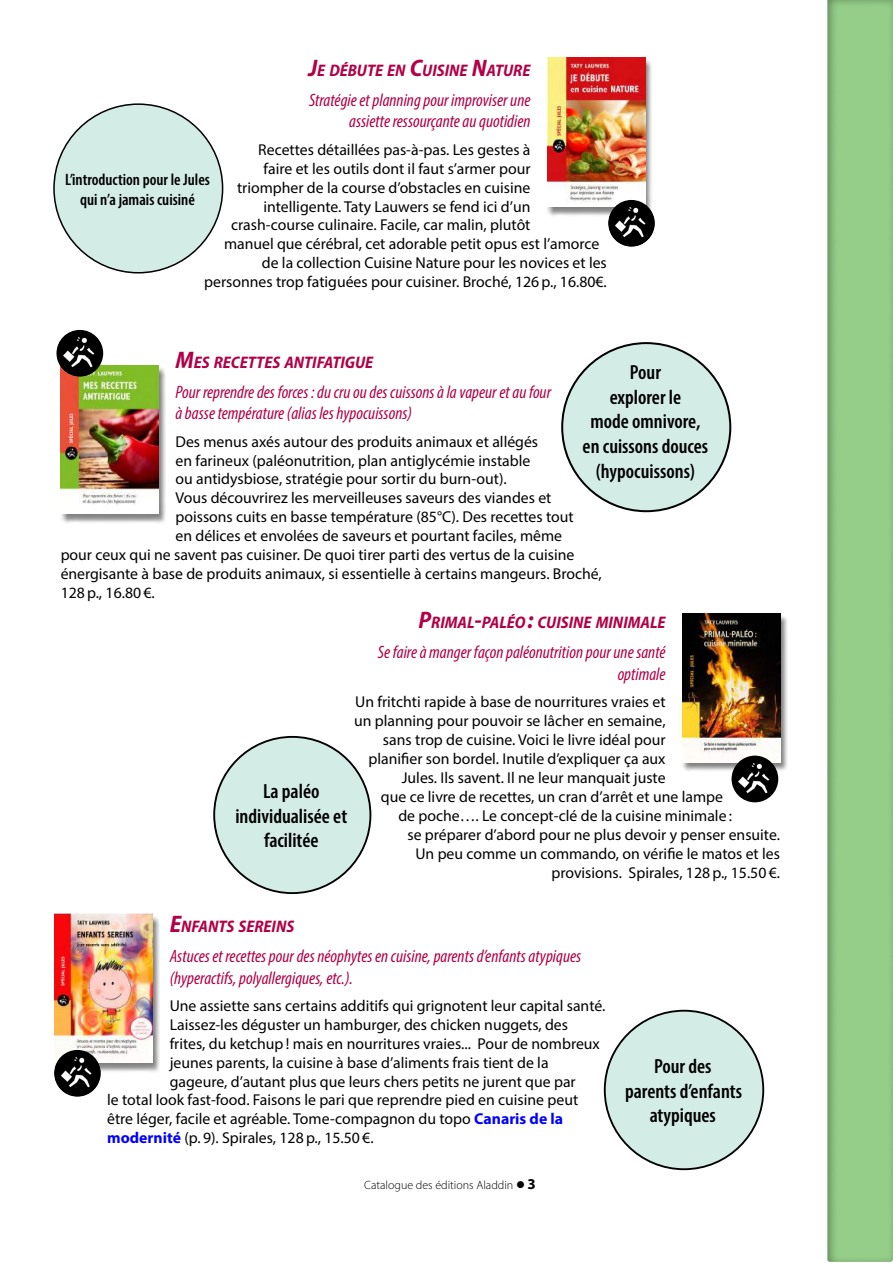
<style>
.page{position:relative;width:893px;height:1263px;background:#fff}
.page>*{position:absolute;margin:0;border:0;box-sizing:border-box;transform-origin:0 0}
.t1{font:600 condensed 20.55px/24.6px "Myriad Pro";color:#000;text-align:center}
.t2{font:600 condensed 20.4px/24.6px "Myriad Pro";color:#000;text-align:center}
.t3{font:italic condensed 18px/21.6px "Myriad Pro";color:#b10047;text-align:right}
.t4{font:italic 700 semi-condensed 16.8px "Myriad Pro";color:#b10047}
.t5{font:600 condensed 16.5px/19.8px "Myriad Pro";color:#000;text-align:center}
.t6{font:15.75px "Myriad Pro";color:#000}
.t7{font:300 12px "Myriad Pro";color:#000}
.s1{font-size:24px}
.s2{font-weight:700;color:#00f}
.s3{font-weight:700;font-size:15px}
</style>
<div class="page">
<div style="left:816px;top:0;width:77px;height:1263px;background:#000;opacity:.4"></div>
<div style="left:546px;top:59px;width:107px;height:157px;background:#000;opacity:.5"></div>
<img style="left:547px;top:58px;width:98px;height:148px">
<div style="left:54px;top:104px;width:169px;height:169px;background:#d3ece6;border-radius:50%"></div>
<img style="left:608px;top:200px;width:47px;height:47px;border-radius:23px">
<div style="left:60px;top:366px;width:106px;height:158px;background:#000;opacity:.5"></div>
<img style="left:61px;top:365px;width:97px;height:149px">
<div style="left:562px;top:343px;width:168px;height:168px;background:#d3ece6;border-radius:50%"></div>
<img style="left:56px;top:330px;width:47px;height:47px;border-radius:23px">
<div style="left:681px;top:614px;width:107px;height:158px;background:#000;opacity:.5"></div>
<img style="left:683px;top:613px;width:97px;height:149px">
<div style="left:214px;top:737px;width:156px;height:156px;background:#d3ece6;border-radius:50%"></div>
<img style="left:731px;top:756px;width:47px;height:46px;border-radius:23px">
<div style="left:54px;top:915px;width:106px;height:158px;background:#000;opacity:.5"></div>
<img style="left:55px;top:914px;width:98px;height:149px">
<div style="left:605px;top:1011px;width:158px;height:158px;background:#d3ece6;border-radius:50%"></div>
<img style="left:54px;top:1050px;width:47px;height:47px;border-radius:23px">
<p class="t4" style="left:308px;top:59px;width:224px"><span class="s1">J</span>E DÉBUTE EN <span class="s1">C</span>UISINE <span class="s1">N</span>ATURE</p>
<p class="t3" style="left:309px;top:89px;width:223px">Stratégie et planning pour improviser une assiette ressourçante au quotidien</p>
<p class="t6" style="left:258px;top:140px;width:274px">Recettes détaillées pas-à-pas. Les gestes à</p>
<p class="t6" style="left:264px;top:159px;width:268px">faire et les outils dont il faut s’armer pour</p>
<p class="t6" style="left:237px;top:178px;width:295px">triompher de la course d’obstacles en cuisine</p>
<p class="t6" style="left:263px;top:196px;width:268px">intelligente. Taty Lauwers se fend ici d’un</p>
<p class="t6" style="left:231px;top:215px;width:301px">crash-course culinaire. Facile, car malin, plutôt</p>
<p class="t6" style="left:224px;top:234px;width:377px">manuel que cérébral, cet adorable petit opus est l’amorce</p>
<p class="t6" style="left:262px;top:253px;width:347px">de la collection Cuisine Nature pour les novices et les</p>
<p class="t6" style="left:204px;top:272px;width:404px">personnes trop fatiguées pour cuisiner. Broché, 126p., 16.80€.</p>
<p class="t5" style="left:65px;top:169px;width:146px">L’introduction pour le Jules qui n’a jamais cuisiné</p>
<p class="t4" style="left:175px;top:351px;width:199px"><span class="s1">M</span>ES RECETTES ANTIFATIGUE</p>
<p class="t3" style="left:175px;top:381px;width:377px;text-align:left">Pour reprendre des forces : du cru ou des cuissons à la vapeur et au four à basse température (alias les hypocuissons)</p>
<p class="t6" style="left:175px;top:432px;width:364px">Des menus axés autour des produits animaux et allégés</p>
<p class="t6" style="left:175px;top:450px;width:356px">en farineux (paléonutrition, plan antiglycémie instable</p>
<p class="t6" style="left:175px;top:469px;width:333px">ou antidysbiose, stratégie pour sortir du burn-out).</p>
<p class="t6" style="left:175px;top:488px;width:377px">Vous découvrirez les merveilleuses saveurs des viandes et</p>
<p class="t6" style="left:175px;top:507px;width:400px">poissons cuits en basse température (85°C). Des recettes tout</p>
<p class="t6" style="left:175px;top:526px;width:388px">en délices et envolées de saveurs et pourtant faciles, même</p>
<p class="t6" style="left:61px;top:545px;width:515px">pour ceux qui ne savent pas cuisiner. De quoi tirer parti des vertus de la cuisine</p>
<p class="t6" style="left:61px;top:564px;width:543px">énergisante à base de produits animaux, si essentielle à certains mangeurs. Broché,</p>
<p class="t6" style="left:61px;top:583px;width:96px">128p., 16.80 €.</p>
<p class="t2" style="left:583px;top:360px;width:127px">Pour<br>explorer le<br>mode omnivore, en cuissons douces (hypocuissons)</p>
<h1 class="t1" style="left:235px;top:778px;width:113px">La paléo individualisée et facilitée</h1>
<p class="t4" style="left:419px;top:612px;width:249px"><span class="s1">P</span>RIMAL<span class="s1">-</span>PALÉO<span class="s1">:</span> CUISINE MINIMALE</p>
<p class="t3" style="left:378px;top:641px;width:289px">Se faire à manger façon paléonutrition pour une santé optimale</p>
<p class="t6" style="left:355px;top:692px;width:312px">Un fritchti rapide à base de nourritures vraies et</p>
<p class="t6" style="left:354px;top:711px;width:313px">un planning pour pouvoir se lâcher en semaine,</p>
<p class="t6" style="left:383px;top:730px;width:284px">sans trop de cuisine. Voici le livre idéal pour</p>
<p class="t6" style="left:369px;top:749px;width:298px">planifier son bordel. Inutile d’expliquer ça aux</p>
<p class="t6" style="left:402px;top:768px;width:265px">Jules. Ils savent. Il ne leur manquait juste</p>
<p class="t6" style="left:381px;top:787px;width:344px">que ce livre de recettes, un cran d’arrêt et une lampe</p>
<p class="t6" style="left:398px;top:806px;width:335px">de poche…. Le concept-clé de la cuisine minimale :</p>
<p class="t6" style="left:407px;top:825px;width:374px">se préparer d’abord pour ne plus devoir y penser ensuite.</p>
<p class="t6" style="left:415px;top:844px;width:366px">Un peu comme un commando, on vérifie le matos et les</p>
<p class="t6" style="left:552px;top:862px;width:230px">provisions. Spirales, 128p., 15.50 €.</p>
<p class="t4" style="left:170px;top:915px;width:126px"><span class="s1">E</span>NFANTS SEREINS</p>
<p class="t3" style="left:170px;top:945px;width:413px;text-align:left">Astuces et recettes pour des néophytes en cuisine, parents d’enfants atypiques (hyperactifs, polyallergiques, etc.).</p>
<p class="t6" style="left:170px;top:996px;width:437px">Une assiette sans certains additifs qui grignotent leur capital santé.</p>
<p class="t6" style="left:170px;top:1015px;width:400px">Laissez-les déguster un hamburger, des chicken nuggets, des</p>
<p class="t6" style="left:170px;top:1034px;width:432px">frites, du ketchup! mais en nourritures vraies... Pour de nombreux</p>
<p class="t6" style="left:170px;top:1053px;width:380px">jeunes parents, la cuisine à base d’aliments frais tient de la</p>
<p class="t6" style="left:170px;top:1071px;width:408px">gageure, d’autant plus que leurs chers petits ne jurent que par</p>
<p class="t6" style="left:107px;top:1090px;width:473px">le total look fast-food. Faisons le pari que reprendre pied en cuisine peut</p>
<p class="t6" style="left:107px;top:1109px;width:457px">être léger, facile et agréable. Tome-compagnon du topo <span class="s2">Canaris de la</span></p>
<p class="t6" style="left:107px;top:1128px;width:268px"><span class="s2">modernité</span> (p. 9). Spirales, 128p., 15.50 €.</p>
<p class="t7" style="left:364px;top:1178px;width:173px">Catalogue des éditions Aladdin ● <span class="s3">3</span></p>
<h1 class="t1" style="left:625px;top:1053px;width:118px">Pour des<br>parents d’enfants atypiques</h1>
</div>
